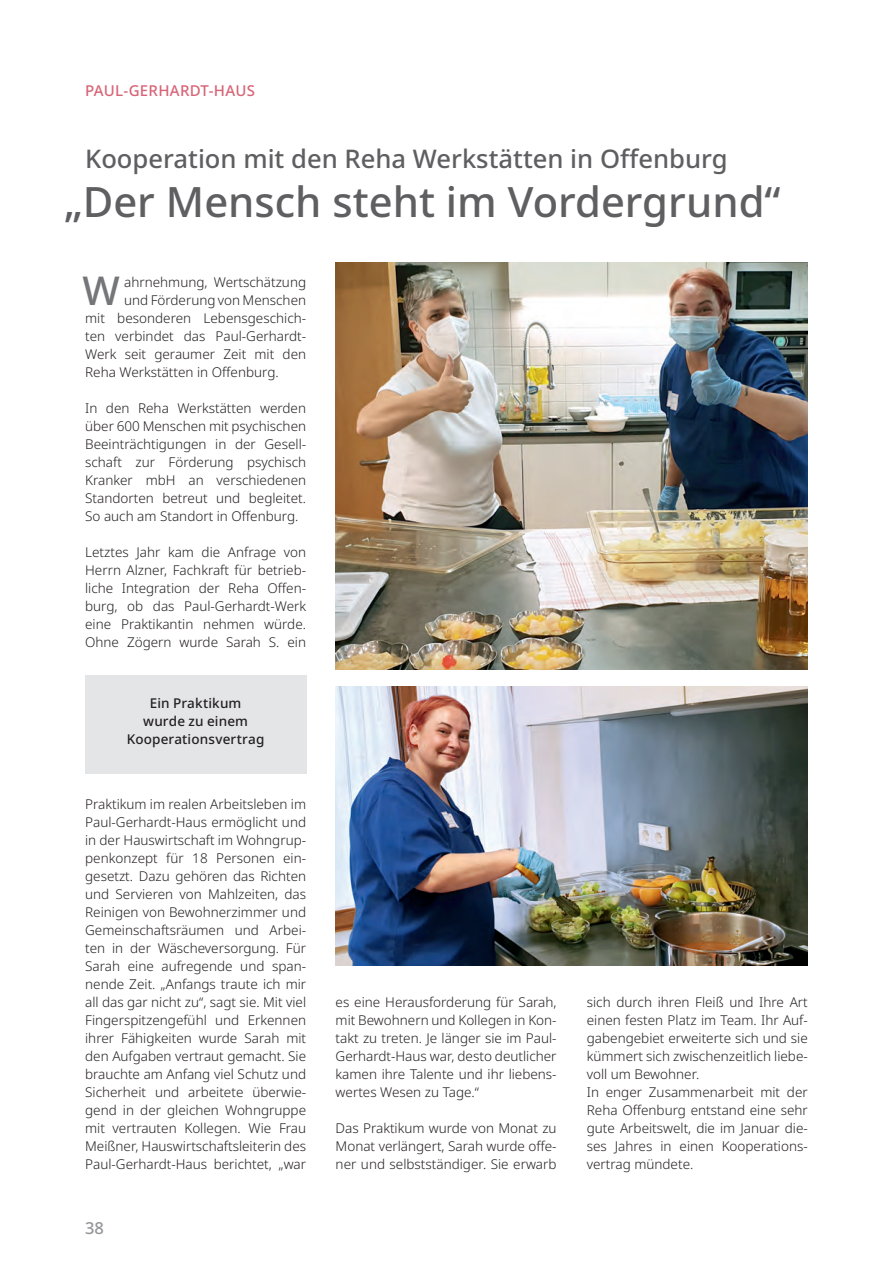
<style>
.page{position:relative;width:893px;height:1263px;background:#fff}
.page>*{position:absolute;margin:0;border:0;box-sizing:border-box;transform-origin:0 0}
.t1{font:500 41.85px "Noto Sans";color:#5f5f62}
.t2{font:500 39.75px "Noto Sans";color:#757679}
.t3{font:500 25.65px "Noto Sans";color:#5f5f62}
.t4{font:500 16.5px "Noto Sans";color:#939598}
.t5{font:500 15px "Noto Sans";letter-spacing:.02em;color:#d76477}
.t6{font:300 13.5px/18px "Noto Sans";color:#231f20;text-align:justify}
.t7{font:500 13.5px/18px "Noto Sans";letter-spacing:.01em;color:#231f20;text-align:center}
</style>
<div class="page">
<img style="left:336px;top:687px;width:472px;height:279px">
<img style="left:336px;top:263px;width:472px;height:407px">
<div style="left:85px;top:675px;width:221px;height:99px;background:#e4e5e7"></div>
<p class="t5" style="left:85px;top:80px;width:172px">PAUL-GERHARDT-HAUS</p>
<h3 class="t3" style="left:85px;top:140px;width:644px">Kooperation mit den Reha Werkstätten in Offenburg</h3>
<h1 class="t1" style="left:64px;top:172px;width:718px">„Der Mensch steht im Vordergrund“</h1>
<p class="t6" style="left:124px;top:274px;width:183px">ahrnehmung, Wertschätzung</p>
<p class="t6" style="left:124px;top:292px;width:183px">und Förderung von Menschen</p>
<p class="t6" style="left:85px;top:310px;width:222px">mit besonderen Lebensgeschich-</p>
<p class="t6" style="left:85px;top:328px;width:222px">ten verbindet das Paul-Gerhardt-</p>
<p class="t6" style="left:85px;top:346px;width:222px">Werk seit geraumer Zeit mit den</p>
<p class="t6" style="left:85px;top:364px;width:195px">Reha Werkstätten in Offenburg.</p>
<p class="t6" style="left:85px;top:400px;width:222px">In den Reha Werkstätten werden über 600 Menschen mit psychischen Beeinträchtigungen in der Gesell&shy;schaft zur Förderung psychisch Kranker mbH an verschiedenen Standorten betreut und begleitet.<br>So auch am Standort in Offenburg.</p>
<p class="t6" style="left:85px;top:544px;width:222px">Letztes Jahr kam die Anfrage von Herrn Alzner, Fachkraft für betrieb&shy;liche Integration der Reha Offen&shy;burg, ob das Paul-Gerhardt-Werk eine Praktikantin nehmen würde.<br>Ohne Zögern wurde Sarah S. ein</p>
<h2 class="t2" style="left:82px;top:263px;width:39px">W</h2>
<p class="t7" style="left:127px;top:694px;width:139px">Ein Praktikum<br>wurde zu einem<br>Kooperationsvertrag</p>
<p class="t6" style="left:85px;top:796px;width:222px">Praktikum im realen Arbeitsleben im Paul-Gerhardt-Haus ermöglicht und in der Hauswirtschaft im Wohngrup&shy;penkonzept für 18 Personen ein&shy;gesetzt. Dazu gehören das Richten und Servieren von Mahlzeiten, das Reinigen von Bewohnerzimmer und Gemeinschaftsräumen und Arbei&shy;ten in der Wäscheversorgung. Für Sarah eine aufregende und span&shy;nende Zeit. „Anfangs traute ich mir all das gar nicht zu“, sagt sie. Mit viel Fingerspitzengefühl und Erkennen ihrer Fähigkeiten wurde Sarah mit den Aufgaben vertraut gemacht. Sie brauchte am Anfang viel Schutz und Sicherheit und arbeitete überwie&shy;gend in der gleichen Wohngruppe mit vertrauten Kollegen. Wie Frau Meißner, Hauswirtschaftsleiterin des Paul-Gerhardt-Haus berichtet, „war</p>
<p class="t4" style="left:85px;top:1216px;width:20px">38</p>
<p class="t6" style="left:336px;top:994px;width:222px">es eine Herausforderung für Sarah, mit Bewohnern und Kollegen in Kon&shy;takt zu treten. Je länger sie im Paul-Gerhardt-Haus war, desto deutlicher kamen ihre Talente und ihr liebens&shy;wertes Wesen zu Tage.“</p>
<p class="t6" style="left:336px;top:1120px;width:222px">Das Praktikum wurde von Monat zu Monat verlängert, Sarah wurde offe&shy;ner und selbstständiger. Sie erwarb</p>
<p class="t6" style="left:587px;top:994px;width:222px;text-align:left">sich durch ihren Fleiß und Ihre Art einen festen Platz im Team. Ihr Auf&shy;gabengebiet erweiterte sich und sie kümmert sich zwischenzeitlich liebe&shy;voll um Bewohner.<br>In enger Zusammenarbeit mit der<br>Reha Offenburg entstand eine sehr gute Arbeitswelt, die im Januar die&shy;ses Jahres in einen Kooperations&shy;vertrag mündete.</p>
</div>
